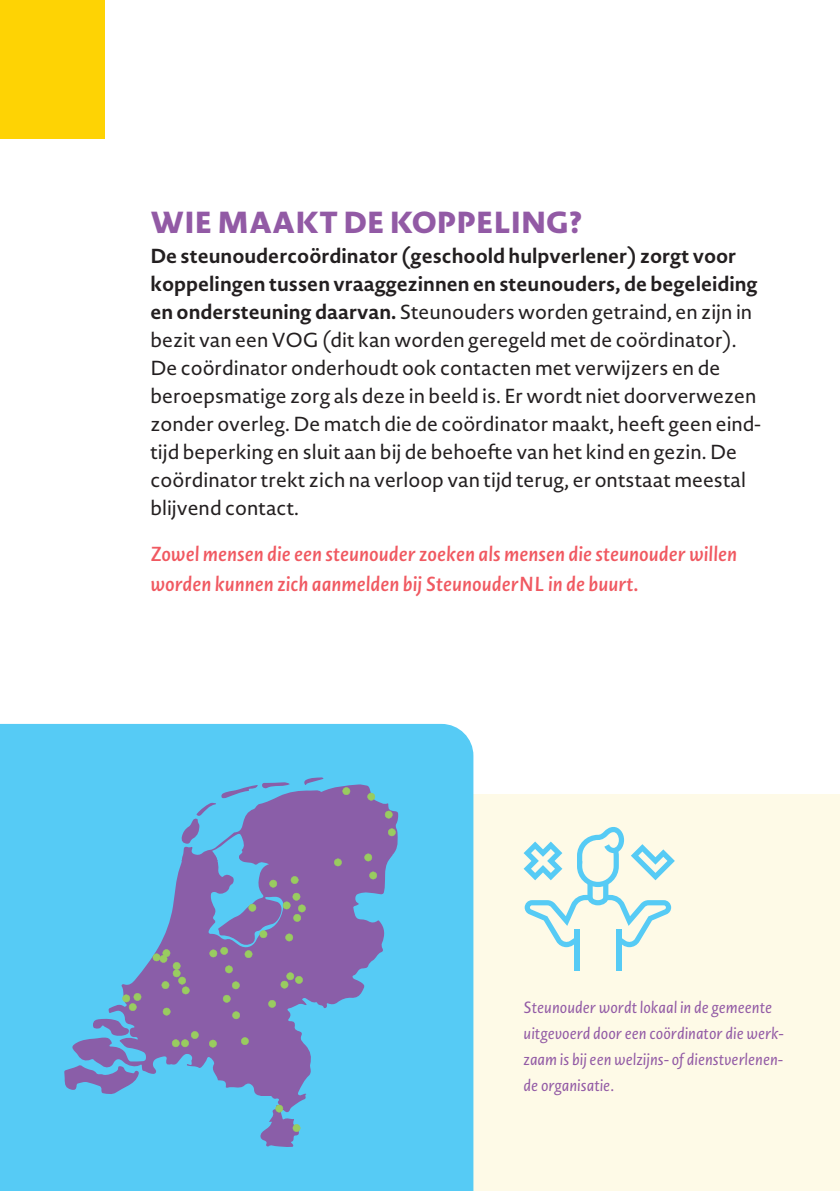
<style>
.page{position:relative;width:840px;height:1191px;background:#fff}
.page>*{position:absolute;margin:0;border:0;box-sizing:border-box;transform-origin:0 0}
.t1{font:800 30px "Novel Sans Pro";color:#925aa5}
.t2{font:20px/28px "Novel Sans Pro";color:#231f20}
.t3{font:italic 600 20px/30px "Novel Sans Pro";color:#f05961}
.t4{font:italic 16px/26px "Novel Sans Pro";color:#925aa5}
.s1{font-weight:700}
</style>
<div class="page">
<div style="left:419px;top:794px;width:420px;height:397px;background:#fefae7"></div>
<div style="left:0;top:724px;width:473px;height:467px;background:#56cbf5"></div>
<svg style="left:71px;top:887px;width:327px;height:208px;background:#738dc9"></svg>
<svg style="left:93px;top:1018px;width:36px;height:18px"></svg>
<svg style="left:163px;top:1007px;width:7px;height:8px"></svg>
<svg style="left:122px;top:993px;width:19px;height:18px"></svg>
<svg style="left:223px;top:995px;width:7px;height:7px"></svg>
<svg style="left:209px;top:947px;width:19px;height:10px"></svg>
<svg style="left:225px;top:965px;width:8px;height:8px"></svg>
<svg style="left:232px;top:981px;width:7px;height:8px"></svg>
<svg style="left:241px;top:1037px;width:8px;height:8px"></svg>
<svg style="left:244px;top:950px;width:8px;height:8px"></svg>
<svg style="left:259px;top:930px;width:8px;height:8px"></svg>
<svg style="left:268px;top:1000px;width:8px;height:7px"></svg>
<svg style="left:280px;top:972px;width:23px;height:16px"></svg>
<svg style="left:285px;top:933px;width:8px;height:8px"></svg>
<svg style="left:282px;top:893px;width:23px;height:28px"></svg>
<svg style="left:64px;top:1065px;width:333px;height:82px;background:#5fb7e6"></svg>
<svg style="left:232px;top:1011px;width:8px;height:8px"></svg>
<svg style="left:248px;top:904px;width:8px;height:7px"></svg>
<svg style="left:172px;top:1031px;width:26px;height:16px"></svg>
<svg style="left:153px;top:949px;width:36px;height:45px;background:#8c7798"></svg>
<svg style="left:209px;top:1039px;width:8px;height:8px"></svg>
<svg style="left:71px;top:777px;width:327px;height:110px;background:#6c9cd2"></svg>
<div style="left:0;top:0;width:105px;height:139px;background:#fed304"></div>
<div style="left:616px;top:929px;width:5px;height:41px;background:#56cbf5"></div>
<div style="left:574px;top:929px;width:5px;height:41px;background:#56cbf5"></div>
<svg style="left:523px;top:827px;width:151px;height:120px"></svg>
<p class="t1" style="left:150px;top:199px;width:433px">WIE MAAKT DE KOPPELING?</p>
<p class="t2" style="left:150px;top:241px;width:611px"><span class="s1">De steunoudercoördinator (geschoold hulpverlener) zorgt voor koppelingen tussen vraaggezinnen en steunouders, de begeleiding en ondersteuning daarvan.</span> Steunouders worden getraind, en zijn in bezit van een VOG (dit kan worden geregeld met de coördinator).<br>De coördinator onderhoudt ook contacten met verwijzers en de beroepsmatige zorg als deze in beeld is. Er wordt niet doorverwezen zonder overleg. De match die de coördinator maakt, heeft geen eind&shy;tijd beperking en sluit aan bij de behoefte van het kind en gezin. De coördinator trekt zich na verloop van tijd terug, er ontstaat meestal blijvend contact.</p>
<p class="t3" style="left:150px;top:538px;width:588px">Zowel mensen die een steunouder zoeken als mensen die steunouder willen worden kunnen zich aanmelden bij SteunouderNL in de buurt.</p>
<p class="t4" style="left:523px;top:994px;width:262px">Steunouder wordt lokaal in de gemeente uitgevoerd door een coördinator die werk&shy;zaam is bij een welzijns- of dienstverlenen&shy;de organisatie.</p>
</div>
